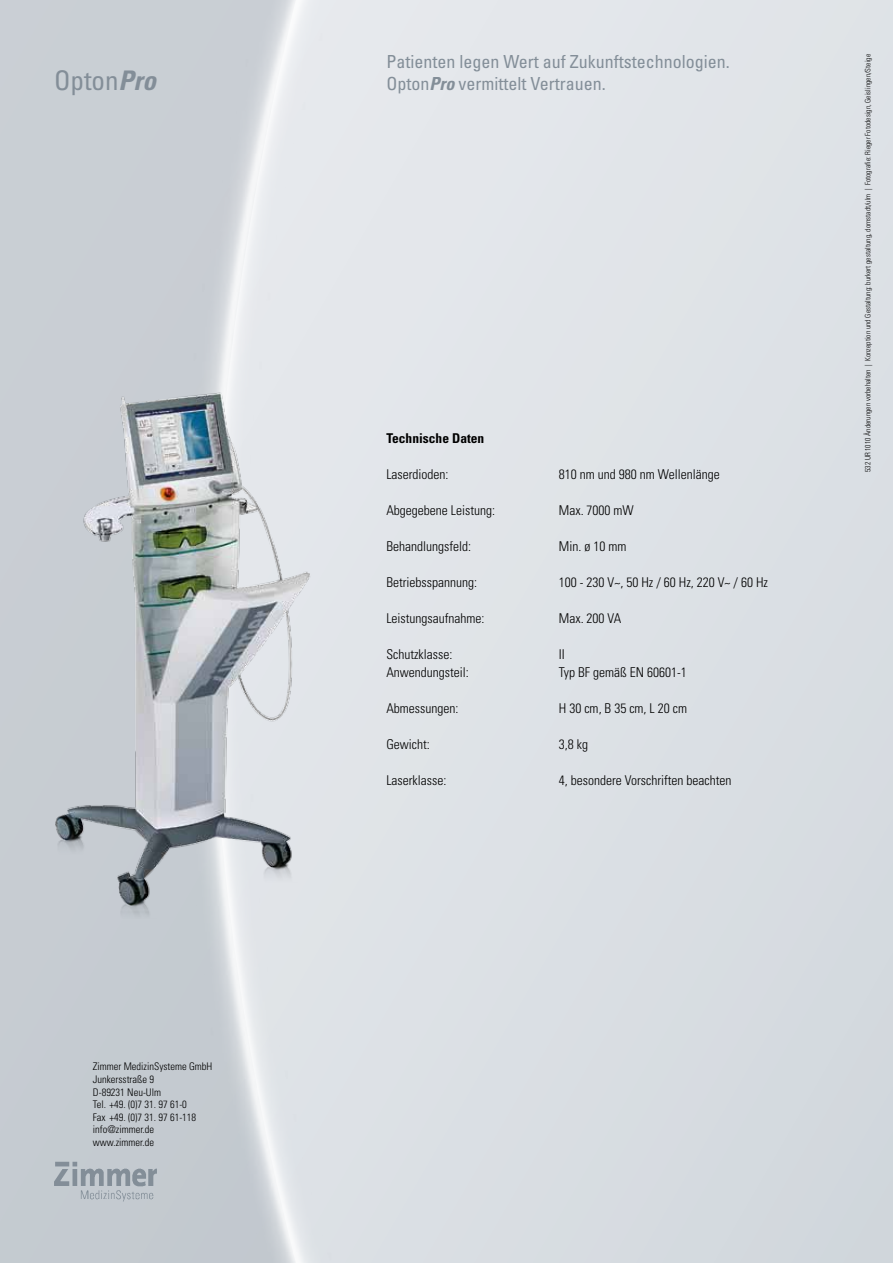
<style>
.page{position:relative;width:893px;height:1263px;background:#dde2e7}
.page>*{position:absolute;margin:0;border:0;box-sizing:border-box;transform-origin:0 0}
.t1{font:condensed 27px "Univers LT";color:#838e98}
.t2{font:condensed 18px "Univers LT";color:#838e98}
.t3{font:300 condensed 13.5px "Univers LT";color:#000}
.t4{font:700 condensed 13.5px "Univers LT";color:#000}
.t5{font:300 condensed 10.5px/12.6px "Univers LT";color:#000}
.t6{font:300 condensed 7.5px "Univers LT";color:#000}
.s1{font-weight:700;font-style:italic}
</style>
<div class="page">
<img style="left:0;top:0;width:320px;height:1263px">
<img style="left:40px;top:386px;width:280px;height:560px">
<img style="left:37px;top:1152px;width:136px;height:63px">
<h2 class="t2" style="left:386px;top:51px;width:345px">Patienten legen Wert auf Zukunftstechnologien.</h2>
<h1 class="t1" style="left:54px;top:63px;width:104px">Opton<span class="s1">Pro</span></h1>
<h2 class="t2" style="left:386px;top:72px;width:221px">Opton<span class="s1">Pro</span> vermittelt Vertrauen.</h2>
<p class="t4" style="left:386px;top:430px;width:99px">Technische Daten</p>
<p class="t3" style="left:386px;top:466px;width:64px">Laserdioden:</p>
<p class="t3" style="left:559px;top:466px;width:162px">810 nm und 980 nm Wellenlänge</p>
<p class="t3" style="left:386px;top:502px;width:110px">Abgegebene Leistung:</p>
<p class="t3" style="left:559px;top:502px;width:76px">Max. 7000 mW</p>
<p class="t3" style="left:386px;top:538px;width:86px">Behandlungsfeld:</p>
<p class="t3" style="left:559px;top:538px;width:69px">Min. ø 10 mm</p>
<p class="t3" style="left:386px;top:574px;width:92px">Betriebsspannung:</p>
<p class="t3" style="left:559px;top:574px;width:211px">100 - 230 V~, 50 Hz / 60 Hz, 220 V~ / 60 Hz</p>
<p class="t3" style="left:386px;top:610px;width:100px">Leistungsaufnahme:</p>
<p class="t3" style="left:559px;top:610px;width:64px">Max. 200 VA</p>
<p class="t3" style="left:386px;top:646px;width:67px">Schutzklasse:</p>
<p class="t3" style="left:559px;top:646px;width:7px">II</p>
<p class="t3" style="left:386px;top:664px;width:84px">Anwendungsteil:</p>
<p class="t3" style="left:559px;top:664px;width:130px">Typ BF gemäß EN 60601-1</p>
<p class="t3" style="left:386px;top:700px;width:73px">Abmessungen:</p>
<p class="t3" style="left:559px;top:700px;width:130px">H 30 cm, B 35 cm, L 20 cm</p>
<p class="t3" style="left:386px;top:736px;width:45px">Gewicht:</p>
<p class="t3" style="left:559px;top:736px;width:31px">3,8 kg</p>
<p class="t3" style="left:386px;top:772px;width:61px">Laserklasse:</p>
<p class="t3" style="left:559px;top:772px;width:174px">4, besondere Vorschriften beachten</p>
<p class="t6" style="left:863px;top:472px;width:420px;rotate:-90deg">532 UR 1010 Änderungen vorbehalten | Konzeption und Gestaltung: burkert gestaltung, dornstadt/ulm | Fotografie: Rieger Fotodesign, Geislingen/Steige</p>
<p class="t5" style="left:93px;top:1060px;width:121px">Zimmer MedizinSysteme GmbH<br>Junkersstraße 9<br>D-89231 Neu-Ulm<br>Tel. +49. (0)7 31. 97 61-0<br>Fax +49. (0)7 31. 97 61-118 info@zimmer.de www.zimmer.de</p>
</div>
